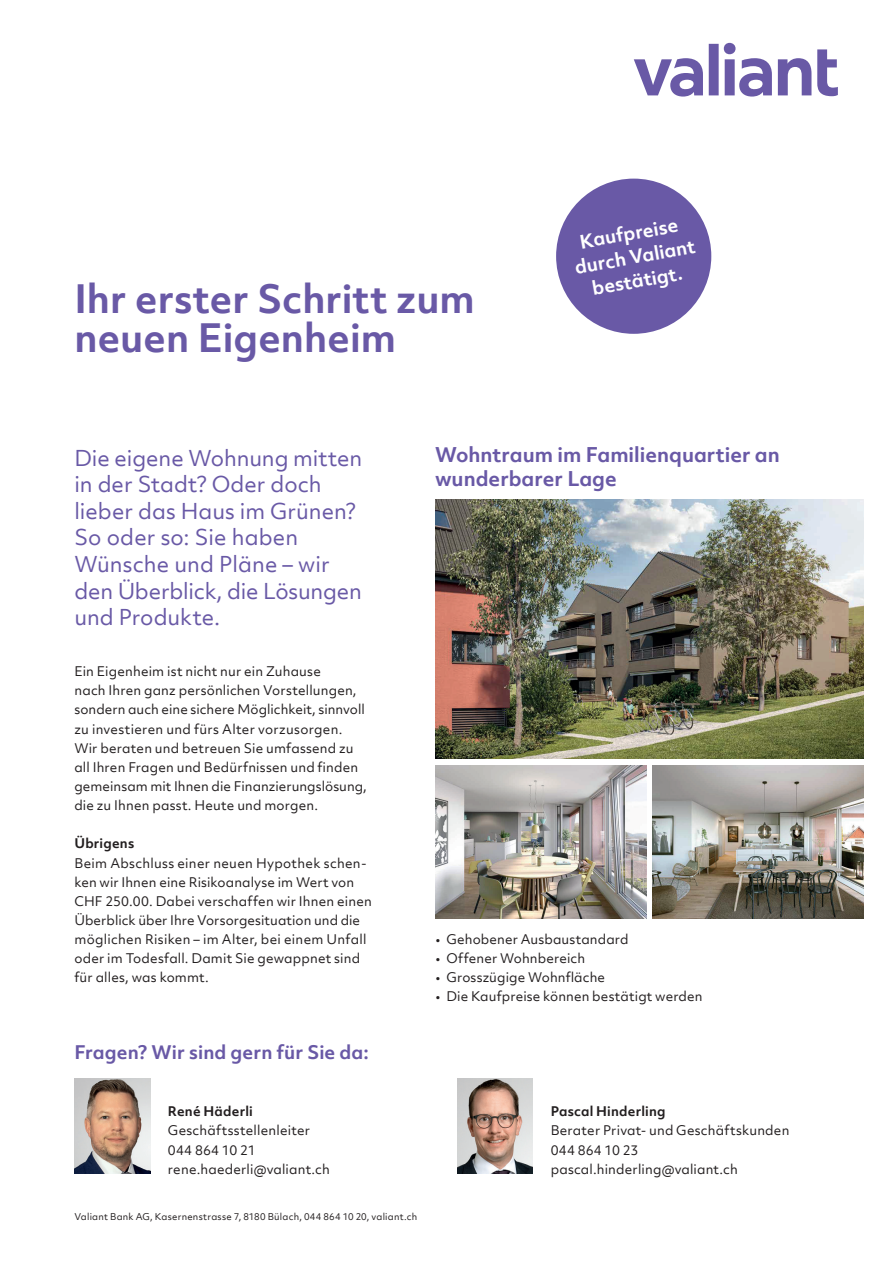
<style>
.page{position:relative;width:893px;height:1263px;background:#fff}
.page>*{position:absolute;margin:0;border:0;box-sizing:border-box;transform-origin:0 0}
.t1{font:700 37.5px/39px "Objektiv Mk 2";color:#6959a6}
.t2{font:21px/26.5px "Objektiv Mk 2";color:#6959a6}
.t3{font:700 19.5px/24px "Objektiv Mk 2";color:#6959a6}
.t4{font:700 18px/24px "Objektiv Mk 2";color:#fff;text-align:center}
.t5{font:700 18px "Objektiv Mk 2";letter-spacing:.005em;color:#6959a6}
.t6{font:12.75px/19.2px "Objektiv Mk 2";letter-spacing:.01em;color:#231f20}
.t7{font:700 12.75px "Objektiv Mk 2";letter-spacing:.015em;color:#231f20}
.t8{font:9px "Objektiv Mk 2";letter-spacing:.025em;color:#231f20}
</style>
<div class="page">
<img style="left:74px;top:1078px;width:76px;height:96px">
<img style="left:436px;top:499px;width:427px;height:260px">
<img style="left:436px;top:765px;width:210px;height:153px">
<img style="left:653px;top:765px;width:210px;height:153px">
<div style="left:556px;top:179px;width:155px;height:155px;background:#6959a6;border-radius:50%"></div>
<img style="left:457px;top:1078px;width:76px;height:96px">
<svg style="left:634px;top:43px;width:204px;height:54px"></svg>
<h1 class="t1" style="left:74px;top:278px;width:402px">Ihr erster Schritt zum neuen Eigenheim</h1>
<h3 class="t4" style="left:569px;top:232px;width:123px;rotate:-10deg">Kaufpreise durch Valiant bestätigt.</h3>
<h2 class="t2" style="left:74px;top:444px;width:289px">Die eigene Wohnung mitten in der Stadt? Oder doch lieber das Haus im Grünen?<br>So oder so: Sie haben<br>Wünsche und Pläne – wir den Überblick, die Lösungen und Produkte.</h2>
<p class="t6" style="left:74px;top:662px;width:294px">Ein Eigenheim ist nicht nur ein Zuhause<br>nach Ihren ganz persönlichen Vorstellungen, sondern auch eine sichere Möglichkeit, sinnvoll zu investieren und fürs Alter vorzusorgen.<br>Wir beraten und betreuen Sie umfassend zu all Ihren Fragen und Bedürfnissen und finden gemeinsam mit Ihnen die Finanzierungslösung, die zu Ihnen passt. Heute und morgen.</p>
<p class="t7" style="left:74px;top:834px;width:62px">Übrigens</p>
<p class="t6" style="left:74px;top:853px;width:299px">Beim Abschluss einer neuen Hypothek schen&shy;ken wir Ihnen eine Risikoanalyse im Wert von CHF 250.00. Dabei verschaffen wir Ihnen einen Überblick über Ihre Vorsorgesituation und die möglichen Risiken – im Alter, bei einem Unfall oder im Todesfall. Damit Sie gewappnet sind für alles, was kommt.</p>
<h3 class="t5" style="left:74px;top:1039px;width:296px">Fragen? Wir sind gern für Sie da:</h3>
<p class="t7" style="left:168px;top:1102px;width:86px">René Häderli</p>
<p class="t6" style="left:168px;top:1121px;width:163px">Geschäftsstellenleiter<br>044 864 10 21 rene.haederli@valiant.ch</p>
<p class="t8" style="left:74px;top:1211px;width:344px">Valiant Bank AG, Kasernenstrasse 7, 8180 Bülach, 044 864 10 20, valiant.ch</p>
<h3 class="t3" style="left:435px;top:443px;width:346px">Wohntraum im Familienquartier an wunderbarer Lage</h3>
<p class="t6" style="left:436px;top:929px;width:194px">• Gehobener Ausbaustandard</p>
<p class="t6" style="left:436px;top:949px;width:151px">• Offener Wohnbereich</p>
<p class="t6" style="left:436px;top:968px;width:171px">• Grosszügige Wohnfläche</p>
<p class="t6" style="left:436px;top:987px;width:268px">• Die Kaufpreise können bestätigt werden</p>
<p class="t7" style="left:551px;top:1102px;width:116px">Pascal Hinderling</p>
<p class="t6" style="left:551px;top:1121px;width:240px">Berater Privat- und Geschäftskunden<br>044 864 10 23 pascal.hinderling@valiant.ch</p>
</div>
